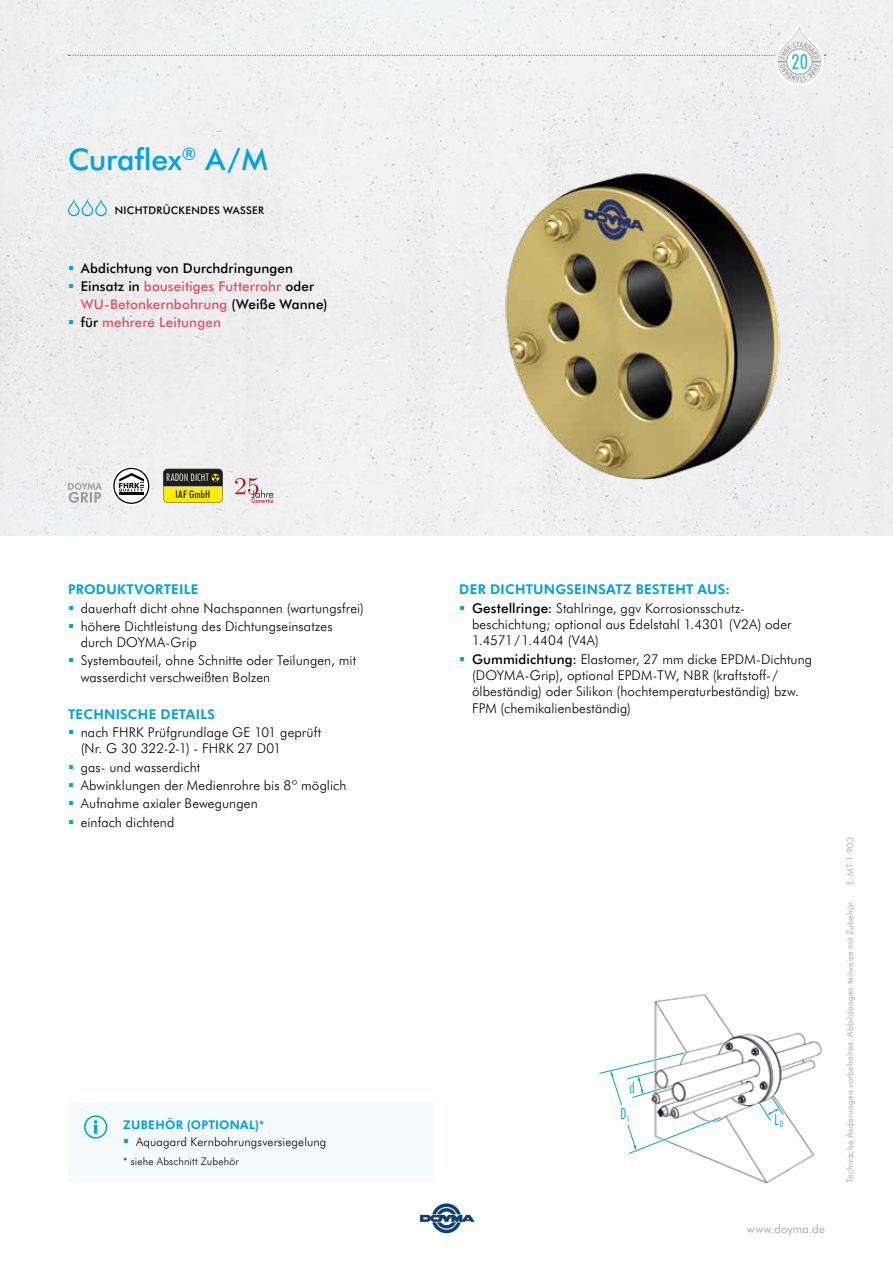
<style>
.page{position:relative;width:893px;height:1263px;background:#fff}
.page>*{position:absolute;margin:0;border:0;box-sizing:border-box;transform-origin:0 0}
.t1{font:500 30px "Futura BT";letter-spacing:-.005em;color:#00a2e2}
.t2{font:300 condensed 15.3px "Futura BT";color:#00a3e2}
.t3{font:300 13.5px/18.3px "Futura BT";letter-spacing:.005em;color:#000}
.t4{font:500 13.5px/18px "Futura BT";letter-spacing:.01em;color:#000}
.t5{font:700 13.5px "Futura BT";letter-spacing:.02em;color:#00a2e2}
.t6{font:300 12px "Futura BT";letter-spacing:.015em;color:#000}
.t7{font:700 12px "Futura BT";letter-spacing:.025em;color:#00a2e2}
.t8{font:300 12px "Futura BT";letter-spacing:.015em;color:#9c9c9d}
.t9{font:300 10.5px "Futura BT";letter-spacing:.015em;color:#000}
.t10{font:500 10.5px "Futura BT";letter-spacing:.03em;color:#000}
.t11{font:300 condensed 10.5px "Futura BT";letter-spacing:.015em;color:#fff}
.t12{font:500 condensed 10.5px "Futura BT";letter-spacing:.02em;color:#1d1d1c}
.t13{font:300 9px "Futura BT";letter-spacing:.02em;color:#9c9c9d}
.t14{font:700 6.9px "Verdana";color:#000}
.s1{color:#ea4f5f}
.s2{font-weight:700;color:#00a2e2}
.s3{font-weight:500}
</style>
<div class="page">
<div style="left:0;top:0;width:893px;height:535px;background:#efefef"></div>
<svg style="left:420px;top:1203px;width:55px;height:30px"></svg>
<svg style="left:68px;top:199px;width:39px;height:17px"></svg>
<svg style="left:68px;top:483px;width:34px;height:20px"></svg>
<img style="left:459px;top:146px;width:366px;height:357px">
<svg style="left:68px;top:25px;width:758px;height:61px"></svg>
<img style="left:654px;top:994px;width:168px;height:189px">
<svg style="left:759px;top:1096px;width:27px;height:25px"></svg>
<svg style="left:599px;top:1051px;width:124px;height:105px"></svg>
<div style="left:68px;top:1102px;width:366px;height:80px;background:#f6fbfe"></div>
<svg style="left:81px;top:1112px;width:30px;height:30px"></svg>
<div style="left:85px;top:1116px;width:22px;height:22px;background:#edf6fd;border-radius:50%"></div>
<div style="left:84px;top:1115px;width:23px;height:23px;border:2px solid #00a2e2;border-radius:50%"></div>
<svg style="left:94px;top:1120px;width:3px;height:14px"></svg>
<svg style="left:235px;top:478px;width:38px;height:25px"></svg>
<svg style="left:163px;top:469px;width:60px;height:34px;background:#8c8416"></svg>
<svg style="left:111px;top:466px;width:40px;height:40px"></svg>
<svg style="left:113px;top:468px;width:36px;height:36px"></svg>
<svg style="left:69px;top:266px;width:4px;height:4px"></svg>
<svg style="left:69px;top:284px;width:4px;height:4px"></svg>
<svg style="left:69px;top:320px;width:4px;height:4px"></svg>
<h1 class="t1" style="left:68px;top:138px;width:201px">Curaflex<sup>®</sup> A/M</h1>
<p class="t10" style="left:115px;top:203px;width:151px">NICHTDRÜCKENDES WASSER</p>
<p class="t4" style="left:81px;top:259px;width:248px">Abdichtung von Durchdringungen Einsatz in <span class="s1">bauseitiges Futterrohr</span> oder <span class="s1">WU-Betonkernbohrung</span> (Weiße Wanne) für <span class="s1">mehrere Leitungen</span></p>
<p class="t14" style="left:119px;top:480px;width:23px">FHRK</p>
<p class="t11" style="left:166px;top:470px;width:44px">RADON DICHT</p>
<p class="t12" style="left:176px;top:487px;width:36px">IAF GmbH</p>
<p class="t5" style="left:68px;top:580px;width:132px">PRODUKTVORTEILE</p>
<p class="t3" style="left:81px;top:598px;width:285px">dauerhaft dicht ohne Nachspannen (wartungsfrei) höhere Dichtleistung des Dichtungseinsatzes</p>
<p class="t3" style="left:81px;top:633px;width:277px">durch DOYMA-Grip<br>Systembauteil, ohne Schnitte oder Teilungen, mit</p>
<p class="t3" style="left:81px;top:667px;width:191px">wasserdicht verschweißten Bolzen</p>
<p class="t5" style="left:68px;top:705px;width:149px">TECHNISCHE DETAILS</p>
<p class="t3" style="left:81px;top:724px;width:242px;line-height:16.2px">nach FHRK Prüfgrundlage GE 101 geprüft (Nr. G 30 322-2-1) - FHRK 27 D01</p>
<p class="t3" style="left:81px;top:757px;width:267px">gas- und wasserdicht<br>Abwinklungen der Medienrohre bis 8º möglich<br>Aufnahme axialer Bewegungen<br>einfach dichtend</p>
<p class="t7" style="left:123px;top:1116px;width:143px">ZUBEHÖR (OPTIONAL)*</p>
<p class="t6" style="left:136px;top:1133px;width:192px">Aquagard Kernbohrungsversiegelung</p>
<p class="t9" style="left:123px;top:1154px;width:117px">* siehe Abschnitt Zubehör</p>
<p class="t3" style="left:472px;top:580px;width:272px;text-indent:-13px"><span class="s2">DER DICHTUNGSEINSATZ BESTEHT AUS:<br></span><span class="s3">Gestellringe:</span> Stahlringe, ggv Korrosionsschutz-</p>
<p class="t3" style="left:472px;top:616px;width:321px;line-height:16.2px">beschichtung; optional aus Edelstahl 1.4301 (V2A) oder<br>1.4571/1.4404 (V4A)</p>
<p class="t3" style="left:472px;top:651px;width:342px;line-height:16.2px"><span class="s3">Gummidichtung:</span> Elastomer, 27 mm dicke EPDM-Dichtung (DOYMA-Grip), optional EPDM-TW, NBR (kraftstoff- / ölbeständig) oder Silikon (hochtemperaturbeständig) bzw.<br>FPM (chemikalienbeständig)</p>
<p class="t2" style="left:629px;top:1079px;width:7px">d</p>
<p class="t2" style="left:620px;top:1104px;width:11px">D<sub>1</sub></p>
<p class="t2" style="left:774px;top:1110px;width:11px">L<sub>D</sub></p>
<p class="t8" style="left:747px;top:1221px;width:79px">www.doyma.de</p>
<p class="t13" style="left:844px;top:884px;width:49px;rotate:-90deg">E-MT-1-903</p>
<p class="t13" style="left:844px;top:1183px;width:285px;rotate:-90deg">Technische Änderungen vorbehalten. Abbildungen teilweise mit Zubehör.</p>
</div>
